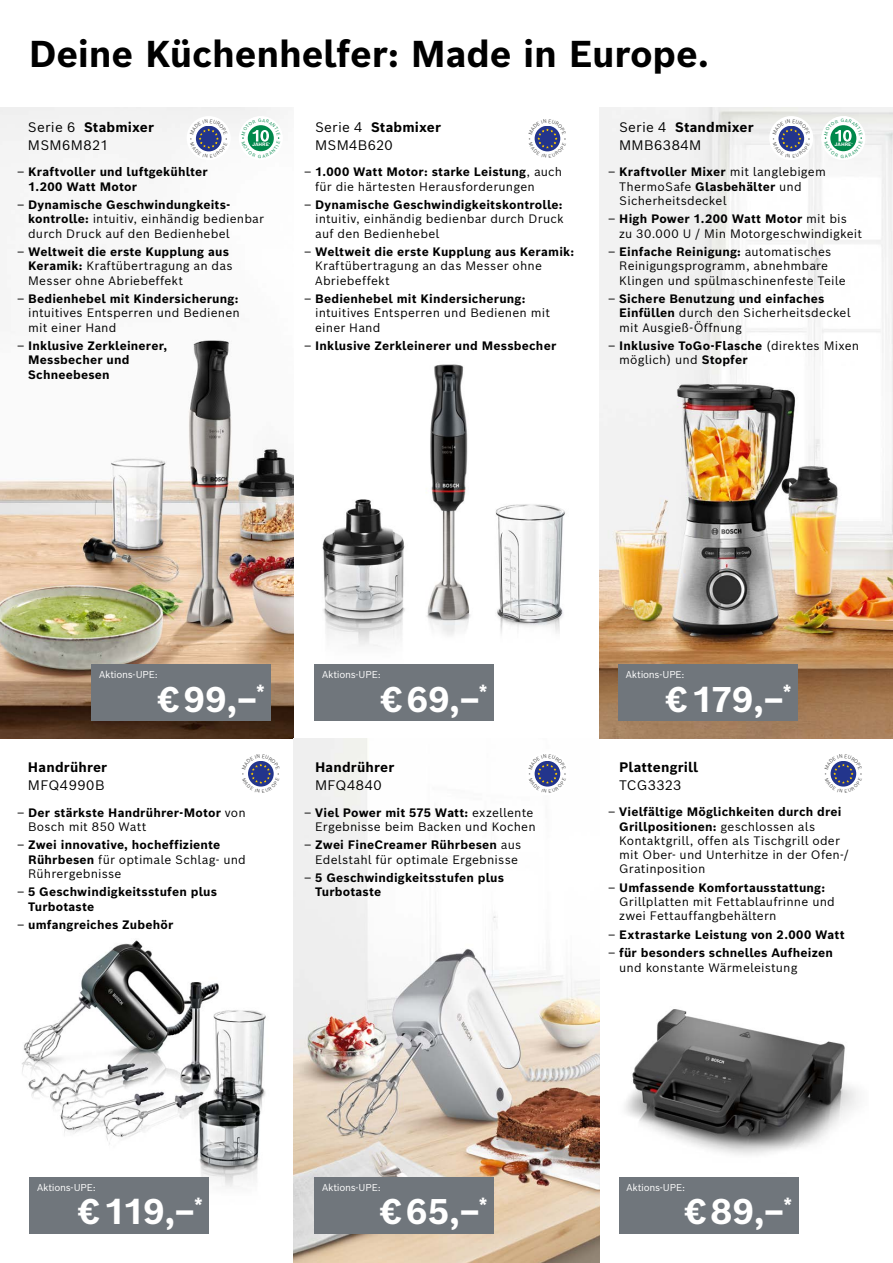
<style>
.page{position:relative;width:893px;height:1263px;background:#fff}
.page>*{position:absolute;margin:0;border:0;box-sizing:border-box;transform-origin:0 0}
.t1{font:700 36.6px "Bosch Sans";letter-spacing:-.005em;color:#000}
.t2{font:700 34.95px "Bosch Sans";letter-spacing:.005em;color:#fff}
.t3{font:13.5px/18px "Bosch Sans";letter-spacing:.03em;color:#000}
.t4{font:700 13.5px "Bosch Sans";letter-spacing:.01em;color:#000}
.t5{font:13.5px "Bosch Sans";letter-spacing:.01em;color:#000}
.t6{font:12px/14.2px "Bosch Sans";letter-spacing:.015em;color:#000}
.t7{font:700 12px/14.2px "Bosch Sans";letter-spacing:.015em;color:#000}
.t8{font:9.75px "Bosch Sans";letter-spacing:-.025em;color:#fff}
.t9{font:300 4.95px "Bosch Sans";color:#000}
.t10{font:700 4.8px "Bosch Sans";color:#fff}
.t11{font:300 4.65px "Bosch Sans";color:#000}
.s1{font-weight:700}
.s2{font-weight:400}
</style>
<div class="page">
<img style="left:0;top:108px;width:293px;height:630px">
<img style="left:293px;top:738px;width:307px;height:525px">
<img style="left:600px;top:108px;width:293px;height:630px">
<img style="left:22px;top:940px;width:244px;height:205px">
<img style="left:192px;top:1070px;width:71px;height:117px">
<img style="left:625px;top:1009px;width:233px;height:146px">
<img style="left:314px;top:364px;width:251px;height:303px">
<div style="left:619px;top:1177px;width:179px;height:56px;background:#70767c"></div>
<div style="left:618px;top:664px;width:180px;height:56px;background:#70767c"></div>
<div style="left:315px;top:1177px;width:179px;height:56px;background:#70767c"></div>
<div style="left:315px;top:664px;width:179px;height:56px;background:#70767c"></div>
<div style="left:30px;top:1177px;width:179px;height:56px;background:#70767c"></div>
<div style="left:92px;top:664px;width:179px;height:56px;background:#70767c"></div>
<div style="left:239px;top:116px;width:44px;height:44px;background:#fff;border-radius:50%"></div>
<div style="left:821px;top:116px;width:44px;height:44px;background:#fff;border-radius:50%"></div>
<div style="left:187px;top:116px;width:44px;height:44px;background:#fff;border-radius:50%"></div>
<div style="left:525px;top:751px;width:44px;height:44px;background:#fff;border-radius:50%"></div>
<div style="left:769px;top:116px;width:44px;height:44px;background:#fff;border-radius:50%"></div>
<svg style="left:241px;top:118px;width:39px;height:40px"></svg>
<svg style="left:824px;top:118px;width:39px;height:40px"></svg>
<svg style="left:190px;top:119px;width:37px;height:39px"></svg>
<svg style="left:534px;top:126px;width:27px;height:26px"></svg>
<svg style="left:529px;top:754px;width:37px;height:39px"></svg>
<svg style="left:830px;top:761px;width:27px;height:26px"></svg>
<svg style="left:248px;top:761px;width:26px;height:26px"></svg>
<svg style="left:773px;top:119px;width:37px;height:39px"></svg>
<h1 class="t1" style="left:29px;top:29px;width:682px">Deine Küchenhelfer: Made in Europe.</h1>
<p class="t3" style="left:28px;top:118px;width:128px">Serie 6 <span class="s1">Stabmixer<br></span>MSM6M821</p>
<p class="t3" style="left:315px;top:118px;width:128px">Serie 4 <span class="s1">Stabmixer<br></span>MSM4B620</p>
<p class="t3" style="left:619px;top:118px;width:136px">Serie 4 <span class="s1">Standmixer<br></span>MMB6384M</p>
<p class="t11" style="left:194px;top:138px;width:3px;rotate:90deg">•</p>
<p class="t9" style="left:230px;top:138px;width:4px;rotate:90deg">•</p>
<p class="t11" style="left:533px;top:138px;width:3px;rotate:90deg">•</p>
<p class="t9" style="left:569px;top:138px;width:4px;rotate:90deg">•</p>
<p class="t11" style="left:777px;top:138px;width:3px;rotate:90deg">•</p>
<p class="t9" style="left:813px;top:138px;width:4px;rotate:90deg">•</p>
<p class="t10" style="left:252px;top:141px;width:20px">JAHRE<sup>*</sup></p>
<p class="t10" style="left:835px;top:141px;width:20px">JAHRE<sup>*</sup></p>
<p class="t7" style="left:28px;top:165px;width:181px;text-indent:-11px"><span class="s2">–</span> Kraftvoller und luftgekühlter<br>1.200 Watt Motor</p>
<p class="t6" style="left:28px;top:197px;width:237px;text-indent:-11px">– <span class="s1">Dynamische Geschwindungkeits&shy;kontrolle:</span> intuitiv, einhändig bedienbar durch Druck auf den Bedienhebel</p>
<p class="t6" style="left:28px;top:244px;width:206px;text-indent:-11px">– <span class="s1">Weltweit die erste Kupplung aus<br>Keramik:</span> Kraftübertragung an das<br>Messer ohne Abriebeffekt</p>
<p class="t6" style="left:28px;top:291px;width:213px;text-indent:-11px">– <span class="s1">Bedienhebel mit Kindersicherung: </span>intuitives Entsperren und Bedienen mit einer Hand</p>
<p class="t7" style="left:28px;top:338px;width:140px;text-indent:-11px"><span class="s2">–</span> Inklusive Zerkleinerer,<br>Messbecher und<br>Schneebesen</p>
<p class="t6" style="left:315px;top:164px;width:249px;text-indent:-11px">– <span class="s1">1.000 Watt Motor: starke Leistung</span>, auch für die härtesten Herausforderungen</p>
<p class="t6" style="left:315px;top:197px;width:250px;text-align:justify;text-indent:-11px">– <span class="s1">Dynamische Geschwindigkeitskontrolle: </span>intuitiv, einhändig bedienbar durch Druck auf den Bedienhebel</p>
<p class="t6" style="left:315px;top:244px;width:261px;text-indent:-11px">– <span class="s1">Weltweit die erste Kupplung aus Keramik:<br></span>Kraftübertragung an das Messer ohne<br>Abriebeffekt</p>
<p class="t6" style="left:315px;top:291px;width:236px;text-indent:-11px">– <span class="s1">Bedienhebel mit Kindersicherung: </span>intuitives Entsperren und Bedienen mit einer Hand</p>
<p class="t7" style="left:304px;top:338px;width:254px"><span class="s2">–</span> Inklusive Zerkleinerer und Messbecher</p>
<p class="t6" style="left:619px;top:164px;width:208px;text-indent:-11px">– <span class="s1">Kraftvoller Mixer</span> mit langlebigem<br>ThermoSafe <span class="s1">Glasbehälter</span> und<br>Sicherheitsdeckel</p>
<p class="t6" style="left:619px;top:211px;width:244px;text-indent:-11px">– <span class="s1">High Power 1.200 Watt Motor</span> mit bis zu 30.000 U / Min Motorgeschwindigkeit</p>
<p class="t6" style="left:619px;top:244px;width:228px;text-indent:-11px">– <span class="s1">Einfache Reinigung:</span> automatisches<br>Reinigungsprogramm, abnehmbare<br>Klingen und spülmaschinenfeste Teile</p>
<p class="t6" style="left:619px;top:291px;width:233px;text-indent:-11px">– <span class="s1">Sichere Benutzung und einfaches<br>Einfüllen</span> durch den Sicherheitsdeckel mit Ausgieß-Öffnung</p>
<p class="t7" style="left:619px;top:338px;width:241px;text-indent:-11px"><span class="s2">–</span> Inklusive ToGo-Flasche <span class="s2">(direktes Mixen möglich) und</span> Stopfer</p>
<p class="t8" style="left:99px;top:668px;width:60px">Aktions-UPE:</p>
<p class="t8" style="left:322px;top:668px;width:60px">Aktions-UPE:</p>
<p class="t8" style="left:626px;top:668px;width:60px">Aktions-UPE:</p>
<h2 class="t2" style="left:158px;top:675px;width:109px">€ 99,–<sup>*</sup></h2>
<h2 class="t2" style="left:381px;top:675px;width:109px">€ 69,–<sup>*</sup></h2>
<h2 class="t2" style="left:666px;top:675px;width:127px">€ 179,–<sup>*</sup></h2>
<p class="t4" style="left:28px;top:758px;width:81px">Handrührer</p>
<p class="t3" style="left:28px;top:776px;width:78px">MFQ4990B</p>
<p class="t11" style="left:247px;top:773px;width:3px;rotate:90deg">•</p>
<p class="t9" style="left:282px;top:773px;width:4px;rotate:90deg">•</p>
<p class="t4" style="left:315px;top:758px;width:81px">Handrührer</p>
<p class="t3" style="left:315px;top:776px;width:68px">MFQ4840</p>
<p class="t4" style="left:619px;top:758px;width:81px">Plattengrill</p>
<p class="t5" style="left:619px;top:776px;width:64px">TCG3323</p>
<p class="t11" style="left:533px;top:773px;width:3px;rotate:90deg">•</p>
<p class="t9" style="left:569px;top:773px;width:4px;rotate:90deg">•</p>
<p class="t11" style="left:829px;top:773px;width:3px;rotate:90deg">•</p>
<p class="t9" style="left:865px;top:773px;width:4px;rotate:90deg">•</p>
<p class="t7" style="left:28px;top:805px;width:219px;text-indent:-11px"><span class="s2">–</span> Der stärkste Handrührer-Motor <span class="s2">von<br>Bosch mit 850 Watt</span></p>
<p class="t7" style="left:28px;top:838px;width:219px;text-indent:-11px"><span class="s2">–</span> Zwei innovative, hocheffiziente<br>Rührbesen <span class="s2">für optimale Schlag- und<br>Rührergebnisse</span></p>
<p class="t7" style="left:28px;top:885px;width:191px;text-indent:-11px"><span class="s2">–</span> 5 Geschwindigkeitsstufen plus<br>Turbotaste</p>
<p class="t7" style="left:17px;top:917px;width:158px"><span class="s2">–</span> umfangreiches Zubehör</p>
<p class="t6" style="left:304px;top:805px;width:233px;text-align:right">– <span class="s1">Viel Power mit 575 Watt:</span> exzellente<br>Ergebnisse beim Backen und Kochen</p>
<p class="t6" style="left:304px;top:837px;width:219px;text-align:right">– <span class="s1">Zwei FineCreamer Rührbesen</span> aus<br>Edelstahl für optimale Ergebnisse</p>
<p class="t7" style="left:315px;top:870px;width:191px;text-indent:-11px"><span class="s2">–</span> 5 Geschwindigkeitsstufen plus<br>Turbotaste</p>
<p class="t6" style="left:619px;top:804px;width:231px;text-indent:-11px">– <span class="s1">Vielfältige Möglichkeiten durch drei Grillpositionen:</span> geschlossen als Kontaktgrill, offen als Tischgrill oder mit Ober- und Unterhitze in der Ofen-/ Gratinposition</p>
<p class="t6" style="left:619px;top:880px;width:217px;text-indent:-11px">– <span class="s1">Umfassende Komfortausstattung:<br></span>Grillplatten mit Fettablaufrinne und zwei Fettauffangbehältern</p>
<p class="t7" style="left:608px;top:927px;width:238px"><span class="s2">–</span> Extrastarke Leistung von 2.000 Watt</p>
<p class="t7" style="left:619px;top:946px;width:215px;text-indent:-11px"><span class="s2">–</span> für besonders schnelles Aufheizen <span class="s2">und konstante Wärmeleistung</span></p>
<p class="t8" style="left:37px;top:1180px;width:60px">Aktions-UPE:</p>
<h2 class="t2" style="left:78px;top:1188px;width:126px">€ 119,–<sup>*</sup></h2>
<p class="t8" style="left:322px;top:1180px;width:60px">Aktions-UPE:</p>
<h2 class="t2" style="left:380px;top:1188px;width:109px">€ 65,–<sup>*</sup></h2>
<p class="t8" style="left:626px;top:1180px;width:60px">Aktions-UPE:</p>
<h2 class="t2" style="left:685px;top:1188px;width:109px">€ 89,–<sup>*</sup></h2>
</div>
